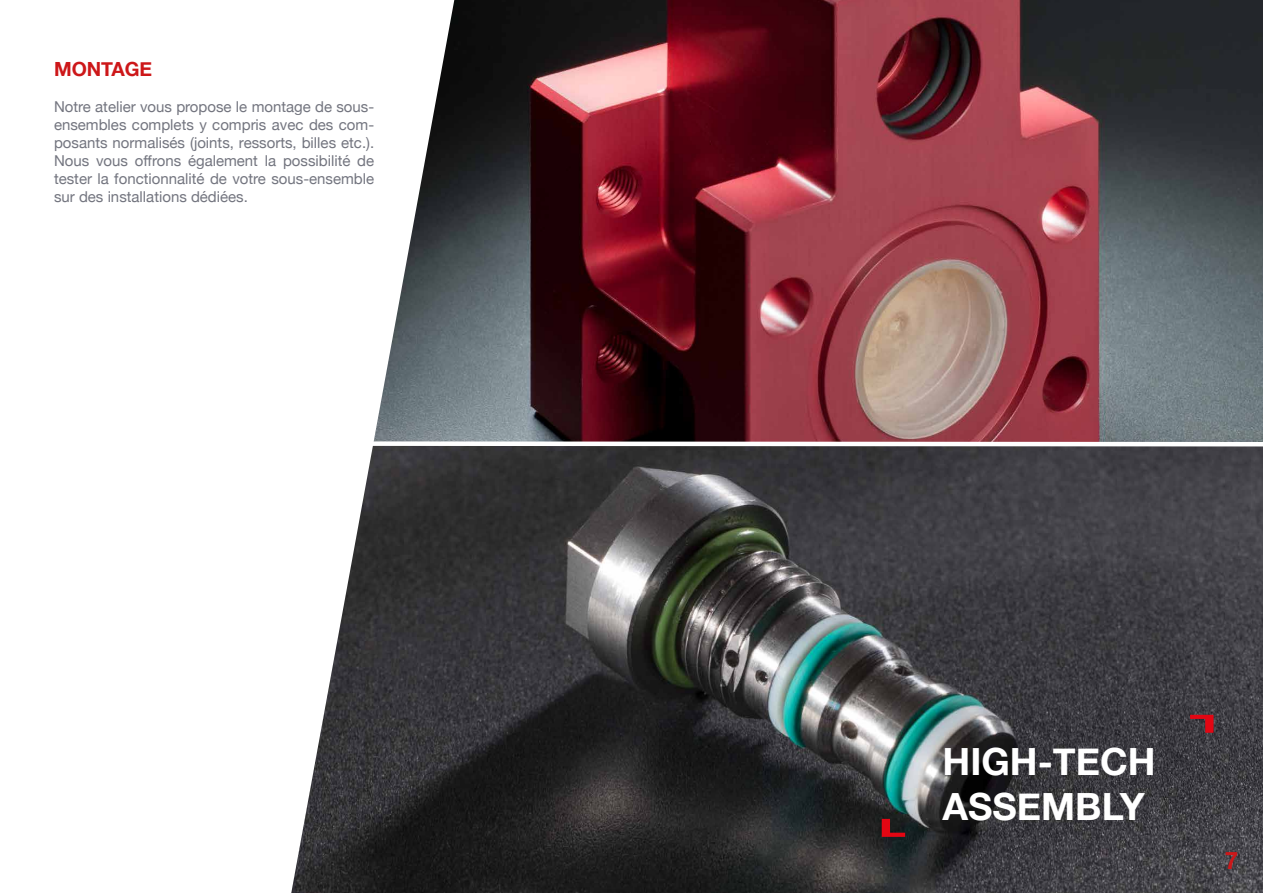
<style>
.page{position:relative;width:1263px;height:893px;background:#fff}
.page>*{position:absolute;margin:0;border:0;box-sizing:border-box;transform-origin:0 0}
.t1{font:700 37.5px/45px "Helvetica Neue";color:#fff}
.t2{font:700 24px "Helvetica Neue";color:#cd1719}
.t3{font:700 19.5px "Helvetica Neue";color:#cd1719}
.t4{font:15px/18px "Helvetica Neue";color:#73757f;text-align:justify}
</style>
<div class="page">
<img style="left:454px;top:449px;width:809px;height:444px">
<svg style="left:454px;top:0;width:809px;height:449px;background:#6b3d44"></svg>
<svg style="left:291px;top:2px;width:163px;height:891px"></svg>
<svg style="left:1189px;top:715px;width:24px;height:18px"></svg>
<svg style="left:882px;top:819px;width:24px;height:18px"></svg>
<h3 class="t3" style="left:54px;top:57px;width:100px">MONTAGE</h3>
<p class="t4" style="left:54px;top:97px;width:322px">Notre atelier vous propose le montage de sous&shy;ensembles complets y compris avec des com&shy;po-sants nor-ma-li-sés (joints, res-sorts, billes etc.).<br>Nous vous offrons également la possibilité de tester la fonctionnalité de votre sous-ensemble sur des installations dédiées.</p>
<h1 class="t1" style="left:942px;top:738px;width:215px">HIGH-TECH<br>ASSEMBLY</h1>
<h2 class="t2" style="left:1225px;top:845px;width:15px">7</h2>
</div>
